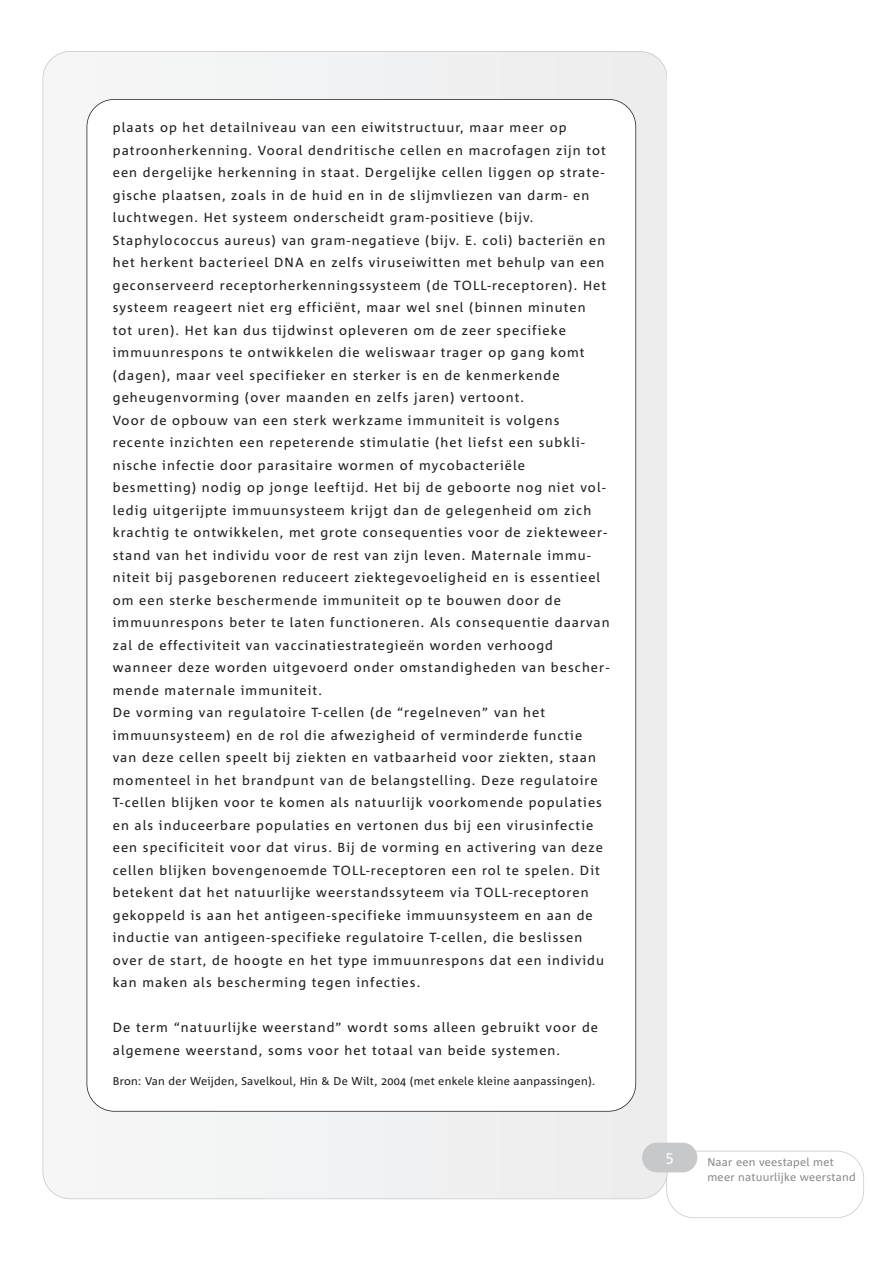
<style>
.page{position:relative;width:893px;height:1263px;background:#fff}
.page>*{position:absolute;margin:0;border:0;box-sizing:border-box;transform-origin:0 0}
.t1{font:15px "Agrofont";color:#fff}
.t2{font:13.2px/22.5px "Agrofont";letter-spacing:.08em;color:#231f20}
.t3{font:11.25px "Agrofont";letter-spacing:.025em;color:#231f20}
.t4{font:11.25px/15.8px "Agrofont";letter-spacing:.02em;color:#8a8c8f}
</style>
<div class="page">
<div style="left:43px;top:51px;width:66px;height:1148px;background:#f6f6f7"></div>
<div style="left:89px;top:51px;width:77px;height:1148px;background:#f5f5f6"></div>
<div style="left:145px;top:51px;width:78px;height:1148px;background:#f4f5f5"></div>
<div style="left:202px;top:51px;width:78px;height:1148px;background:#f3f4f4"></div>
<div style="left:259px;top:51px;width:78px;height:1148px;background:#f2f3f4"></div>
<div style="left:316px;top:51px;width:78px;height:1148px;background:#f1f2f3"></div>
<div style="left:373px;top:51px;width:78px;height:1148px;background:#f0f1f2"></div>
<div style="left:430px;top:51px;width:78px;height:1148px;background:#f0f0f1"></div>
<div style="left:487px;top:51px;width:78px;height:1148px;background:#efeff0"></div>
<div style="left:544px;top:51px;width:78px;height:1148px;background:#eeeeef"></div>
<div style="left:601px;top:51px;width:66px;height:1148px;background:#ededee"></div>
<div style="left:87px;top:99px;width:549px;height:1012px;background:#fff;border-radius:27px"></div>
<div style="left:666px;top:1151px;width:198px;height:67px;border:2px solid #c7c8ca;border-radius:28px"></div>
<div style="left:642px;top:1143px;width:55px;height:29px;background:#c7c8ca;border-radius:15px"></div>
<p class="t2" style="left:113px;top:117px;width:498px">plaats op het detailniveau van een eiwitstructuur, maar meer op patroonherkenning. Vooral dendritische cellen en macrofagen zijn tot een dergelijke herkenning in staat. Dergelijke cellen liggen op strate&shy;gische plaatsen, zoals in de huid en in de slijmvliezen van darm- en luchtwegen. Het systeem onderscheidt gram-positieve (bijv.<br>Staphylococcus aureus) van gram-negatieve (bijv. E. coli) bacteriën en het herkent bacterieel DNA en zelfs viruseiwitten met behulp van een geconserveerd receptorherkenningssysteem (de TOLL-receptoren). Het systeem reageert niet erg efficiënt, maar wel snel (binnen minuten<br>tot uren). Het kan dus tijdwinst opleveren om de zeer specifieke immuunrespons te ontwikkelen die weliswaar trager op gang komt (dagen), maar veel specifieker en sterker is en de kenmerkende geheugenvorming (over maanden en zelfs jaren) vertoont.<br>Voor de opbouw van een sterk werkzame immuniteit is volgens recente inzichten een repeterende stimulatie (het liefst een subkli&shy;nische infectie door parasitaire wormen of mycobacteriële besmetting) nodig op jonge leeftijd. Het bij de geboorte nog niet vol&shy;ledig uitgerijpte immuunsysteem krijgt dan de gelegenheid om zich krachtig te ontwikkelen, met grote consequenties voor de ziekteweer&shy;stand van het individu voor de rest van zijn leven. Maternale immu&shy;niteit bij pasgeborenen reduceert ziektegevoeligheid en is essentieel om een sterke beschermende immuniteit op te bouwen door de immuunrespons beter te laten functioneren. Als consequentie daarvan zal de effectiviteit van vaccinatiestrategieën worden verhoogd wanneer deze worden uitgevoerd onder omstandigheden van bescher&shy;mende maternale immuniteit.<br>De vorming van regulatoire T-cellen (de “regelneven” van het immuunsysteem) en de rol die afwezigheid of verminderde functie<br>van deze cellen speelt bij ziekten en vatbaarheid voor ziekten, staan momenteel in het brandpunt van de belangstelling. Deze regulatoire T-cellen blijken voor te komen als natuurlijk voorkomende populaties en als induceerbare populaties en vertonen dus bij een virusinfectie een specificiteit voor dat virus. Bij de vorming en activering van deze cellen blijken bovengenoemde TOLL-receptoren een rol te spelen. Dit betekent dat het natuurlijke weerstandssyteem via TOLL-receptoren gekoppeld is aan het antigeen-specifieke immuunsysteem en aan de inductie van antigeen-specifieke regulatoire T-cellen, die beslissen over de start, de hoogte en het type immuunrespons dat een individu kan maken als bescherming tegen infecties.</p>
<p class="t2" style="left:113px;top:1017px;width:487px">De term “natuurlijke weerstand” wordt soms alleen gebruikt voor de algemene weerstand, soms voor het totaal van beide systemen.</p>
<p class="t3" style="left:113px;top:1076px;width:484px">Bron: Van der Weijden, Savelkoul, Hin &amp; De Wilt, 2004 (met enkele kleine aanpassingen).</p>
<p class="t1" style="left:666px;top:1151px;width:9px">5</p>
<p class="t4" style="left:707px;top:1155px;width:150px">Naar een veestapel met meer natuurlijke weerstand</p>
</div>
